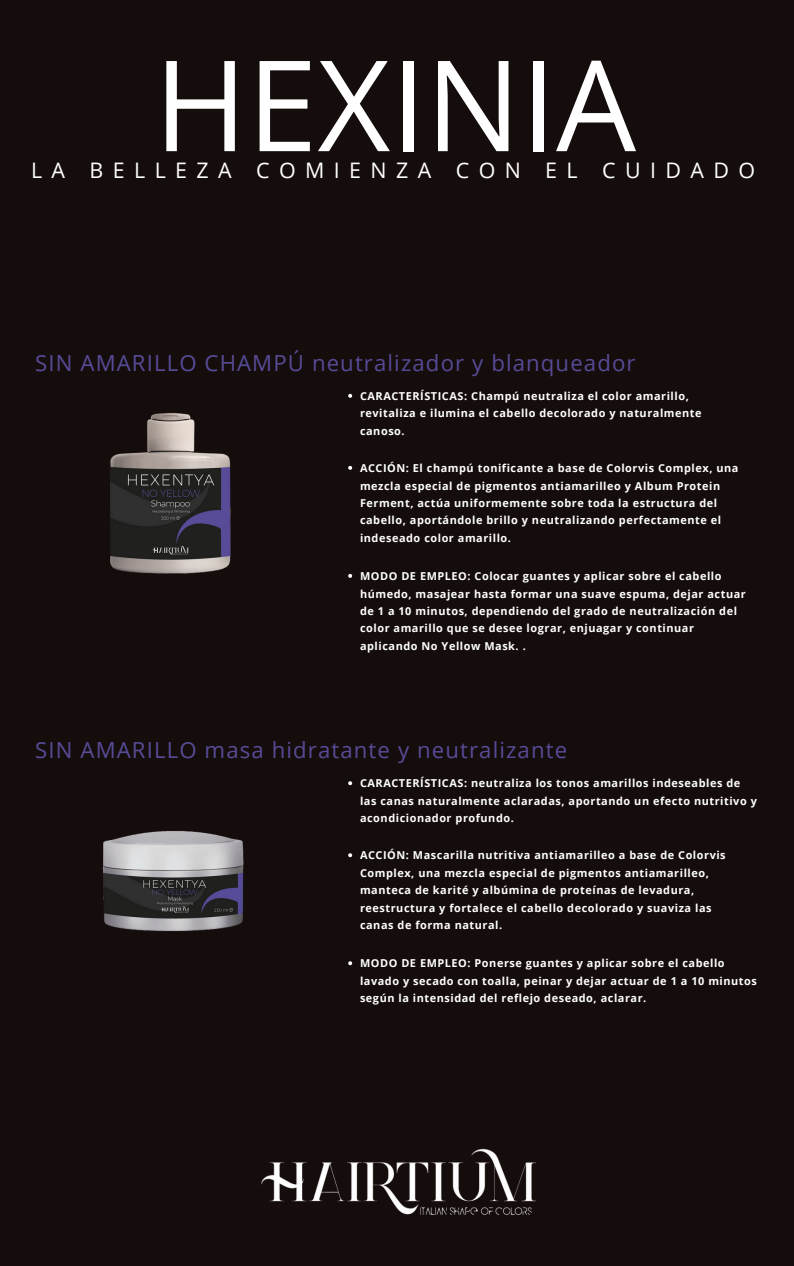
<style>
.page{position:relative;width:794px;height:1266px;background:#fff}
.page>*{position:absolute;margin:0;border:0;box-sizing:border-box;transform-origin:0 0}
.t1{font:126.23px "Open Sans";color:#fff}
.t2{font:22.2px "Open Sans";letter-spacing:.05em;color:#574b97}
.t3{font:21.38px "Open Sans";letter-spacing:.44em;color:#fff}
.t4{font:700 10.88px/17.4px "Open Sans";letter-spacing:.05em;color:#fff}
</style>
<div class="page">
<div style="left:0;top:0;width:793px;height:1266px;background:#150d0c"></div>
<img style="left:261px;top:1148px;width:275px;height:67px">
<img style="left:110px;top:413px;width:121px;height:161px">
<img style="left:102px;top:831px;width:142px;height:100px">
<svg style="left:348px;top:394px;width:4px;height:4px"></svg>
<svg style="left:348px;top:853px;width:4px;height:4px"></svg>
<svg style="left:348px;top:574px;width:4px;height:4px"></svg>
<svg style="left:348px;top:961px;width:4px;height:4px"></svg>
<svg style="left:348px;top:466px;width:4px;height:4px"></svg>
<svg style="left:348px;top:781px;width:4px;height:4px"></svg>
<p class="t1" style="left:154px;top:16px;width:483px">HEXINIA</p>
<p class="t3" style="left:256px;top:155px;width:177px">COMIENZ A</p>
<p class="t3" style="left:455px;top:155px;width:67px">CON</p>
<p class="t3" style="left:545px;top:155px;width:211px">EL CUIDADO</p>
<p class="t3" style="left:31px;top:155px;width:202px">LA BELLEZA</p>
<p class="t2" style="left:35px;top:347px;width:601px">SIN AMARILLO CHAMPÚ neutralizador y blanqueador</p>
<h1 class="t4" style="left:360px;top:387px;width:343px">CARACTERÍSTICAS: Champú neutraliza el color amarillo, revitaliza e ilumina el cabello decolorado y naturalmente canoso.</h1>
<p class="t4" style="left:360px;top:459px;width:380px">ACCIÓN: El champú tonificante a base de Colorvis Complex, una mezcla especial de pigmentos antiamarilleo y Album Protein Ferment, actúa uniformemente sobre toda la estructura del cabello, aportándole brillo y neutralizando perfectamente el indeseado color amarillo.</p>
<p class="t4" style="left:360px;top:567px;width:387px">MODO DE EMPLEO: Colocar guantes y aplicar sobre el cabello húmedo, masajear hasta formar una suave espuma, dejar actuar de 1 a 10 minutos, dependiendo del grado de neutralización del color amarillo que se desee lograr, enjuagar y continuar aplicando No Yellow Mask. .</p>
<h2 class="t2" style="left:35px;top:734px;width:533px">SIN AMARILLO masa hidratante y neutralizante</h2>
<p class="t4" style="left:360px;top:774px;width:398px">CARACTERÍSTICAS: neutraliza los tonos amarillos indeseables de las canas naturalmente aclaradas, aportando un efecto nutritivo y acondicionador profundo.</p>
<h2 class="t4" style="left:360px;top:846px;width:367px">ACCIÓN: Mascarilla nutritiva antiamarilleo a base de Colorvis Complex, una mezcla especial de pigmentos antiamarilleo, manteca de karité y albúmina de proteínas de levadura, reestructura y fortalece el cabello decolorado y suaviza las canas de forma natural.</h2>
<p class="t4" style="left:360px;top:954px;width:398px">MODO DE EMPLEO: Ponerse guantes y aplicar sobre el cabello lavado y secado con toalla, peinar y dejar actuar de 1 a 10 minutos según la intensidad del reflejo deseado, aclarar.</p>
</div>
